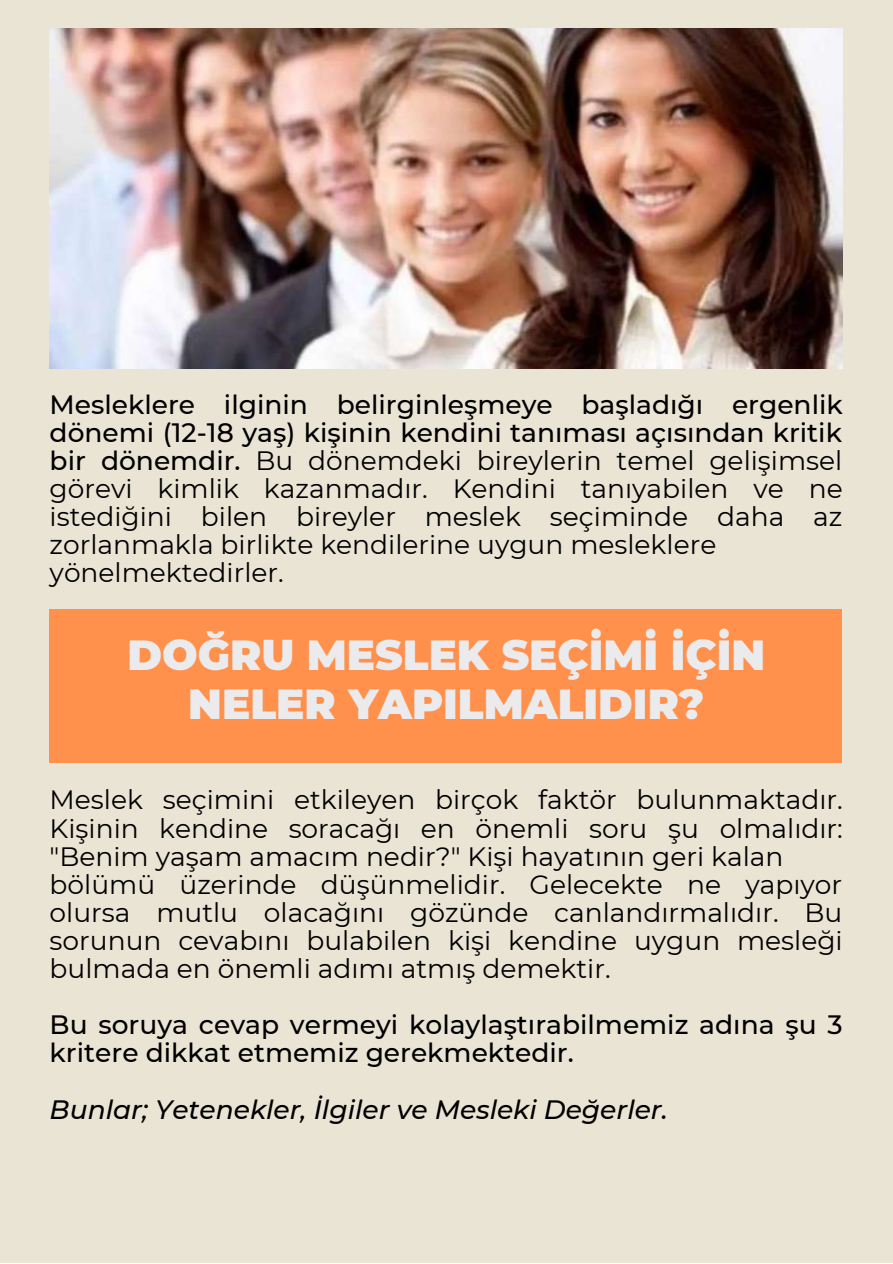
<style>
.page{position:relative;width:893px;height:1264px;background:#fff}
.page>*{position:absolute;margin:0;border:0;box-sizing:border-box;transform-origin:0 0}
.t1{font:900 42px/48.3px "Montserrat";color:#ebebee;text-align:center}
.t2{font:26.55px/28px "Montserrat";color:#000}
.t3{font:500 26.55px/28px "Montserrat";color:#000;text-align:justify}
.t4{font:italic 500 26.55px "Montserrat";color:#000}
.s1{font-weight:400}
</style>
<div class="page">
<div style="left:0;top:0;width:892px;height:1262px;background:#eae4d4"></div>
<img style="left:50px;top:29px;width:792px;height:339px">
<div style="left:50px;top:609px;width:792px;height:153px;background:#ff914d"></div>
<p class="t3" style="left:50px;top:390px;width:794px">Mesleklere i lgi ni n beli rgi nleşmeye başladığı ergenli k dönemi (12-18 yaş) kişi ni n kendi ni tanıması açısından kriti k bir dönemdir. <span class="s1">Bu dönemdeki bi reyleri n temel gelişi msel görevi ki mli k kazanmadır. Kendi ni tanıyabi len ve ne istediği ni</span></p>
<p class="t2" style="left:50px;top:502px;width:794px;text-indent:151px">bi len bi reyler meslek seçi mi nde daha az zorlanmakla bi rli kte kendi leri ne uygun mesleklere yönelmektedi rler.</p>
<h1 class="t1" style="left:127px;top:631px;width:639px">DOĞRU MESLEK SEÇİMİ İÇİN<br>NELER YAPILMALIDIR?</h1>
<p class="t2" style="left:50px;top:785px;width:794px">Meslek seçi mi ni etki leyen bi rçok faktör bulunmaktadır.<br>Kişi ni n kendi ne soracağı en önemli soru şu olmalıdır: "Beni m yaşam amacım nedi r?" Kişi hayatının geri kalan bölümü üzeri nde düşünmelidi r. Gelecekte ne yapıyor olursa mutlu olacağını gözünde canlandırmalıdır. Bu sorunun cevabını bulabi len kişi kendi ne uygun mesleği bulmada en önemli adımı atmış demekti r.</p>
<p class="t3" style="left:50px;top:1010px;width:794px">Bu soruya cevap vermeyi kolaylaştırabi lmemiz adına şu 3 kritere di kkat etmemiz gerekmektedi r.</p>
<p class="t4" style="left:50px;top:1092px;width:619px">Bunlar; Yetenekler, İlgiler ve Mesleki Değerler.</p>
</div>
